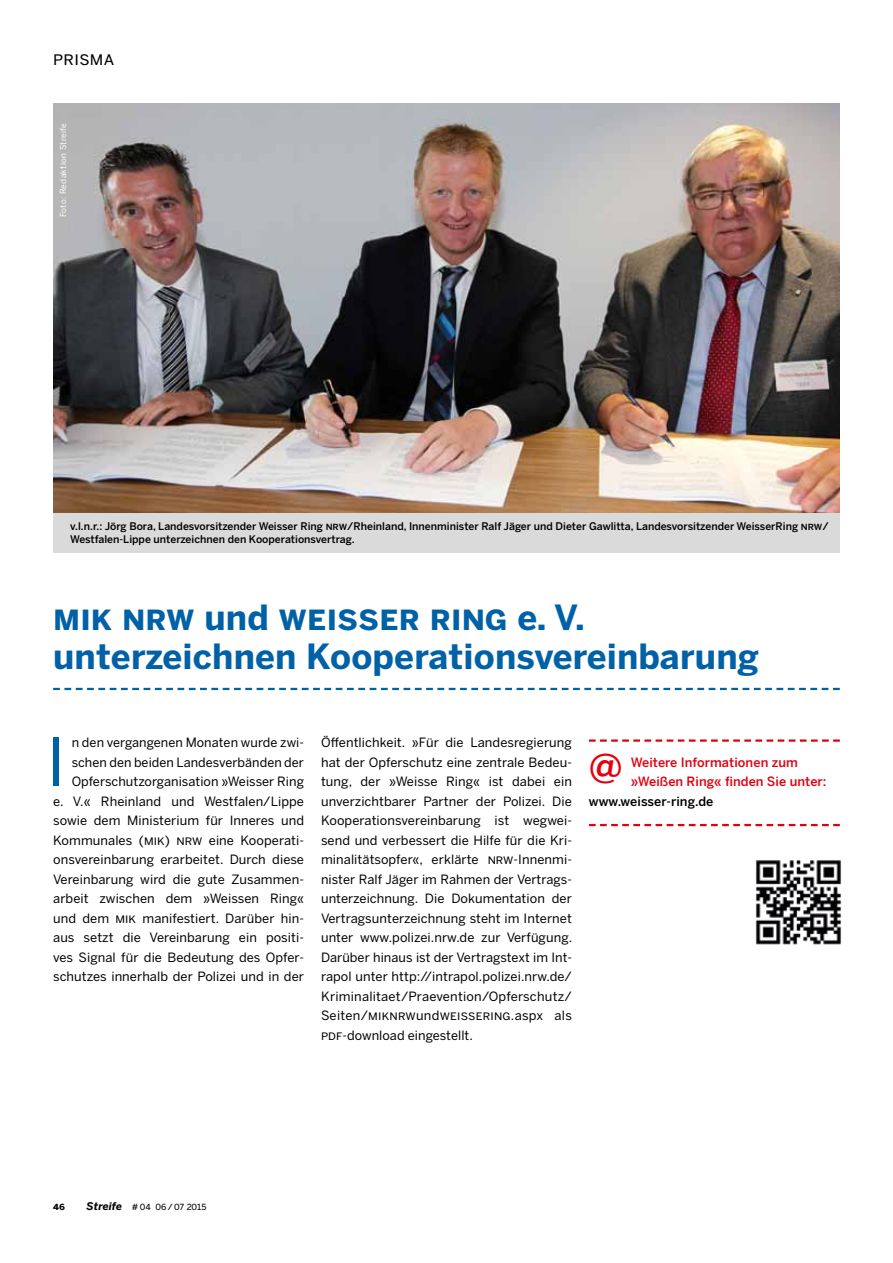
<style>
.page{position:relative;width:893px;height:1263px;background:#fff}
.page>*{position:absolute;margin:0;border:0;box-sizing:border-box;transform-origin:0 0}
.t1{font:65.4px "Benton Sans";color:#0061a7}
.t2{font:500 39.15px "Benton Sans";color:#e3000f}
.t3{font:700 34.5px "Benton Sans";letter-spacing:.005em;color:#0061a7}
.t4{font:34.5px "Benton Sans Bold SC";letter-spacing:.005em;color:#0061a7}
.t5{font:18px "Benton Sans Regular SC";letter-spacing:.02em;color:#000}
.t6{font:12.75px/19.5px "Benton Sans";letter-spacing:.005em;color:#000;text-align:right}
.t7{font:500 12.75px/19.5px "Benton Sans";letter-spacing:.005em;color:#e3000f}
.t8{font:500 12.75px "Benton Sans";letter-spacing:.005em;color:#000}
.t9{font:500 10.5px/13.5px "Benton Sans";color:#000}
.t10{font:10.5px "Benton Sans Regular SC";color:#000}
.t11{font:10.5px "Benton Sans Bold SC";color:#000}
.t12{font:8.25px "Benton Sans";letter-spacing:.04em;color:#fff}
.s1{font-family:"Benton Sans Medium SC";font-weight:400}
.s2{font-family:"Benton Sans";font-weight:700}
.s3{font-family:"Benton Sans Regular SC"}
.s4{font-family:"Benton Sans";font-weight:700;font-style:italic}
</style>
<div class="page">
<img style="left:53px;top:104px;width:787px;height:409px">
<div style="left:53px;top:513px;width:787px;height:39px;background:#dadada"></div>
<svg style="left:53px;top:688px;width:787px;height:2px"></svg>
<svg style="left:589px;top:824px;width:251px;height:2px"></svg>
<svg style="left:589px;top:739px;width:251px;height:3px"></svg>
<img style="left:755px;top:860px;width:87px;height:85px">
<h3 class="t5" style="left:53px;top:47px;width:63px">PRISMA</h3>
<p class="t12" style="left:58px;top:217px;width:96px;rotate:-90deg">Foto: Redaktion Streife</p>
<p class="t9" style="left:70px;top:519px;width:760px">v.l.n.r.: Jörg Bora, Landesvorsitzender Weisser Ring <span class="s1">nrw</span>/Rheinland, Innenminister Ralf Jäger und Dieter Gawlitta, Landesvorsitzender WeisserRing <span class="s1">nrw</span>/<br>Westfalen-Lippe unterzeichnen den Kooperationsvertrag.</p>
<h3 class="t4" style="left:53px;top:597px;width:533px">MIK NRW <span class="s2">und</span> WEISSER RING <span class="s2">e. V.</span></h3>
<h3 class="t3" style="left:53px;top:636px;width:707px">unterzeichnen Kooperationsvereinbarung</h3>
<p class="t6" style="left:53px;top:732px;width:252px">n den vergangenen Monaten wurde zwi&shy;schen den beiden Landesverbänden der Opferschutzorganisation »Weisser Ring<br>e. V.« Rheinland und Westfalen/Lippe sowie dem Ministerium für Inneres und Kommunales <span class="s3">(MIK) NRW</span> eine Kooperati&shy;onsvereinbarung erarbeitet. Durch diese Vereinbarung wird die gute Zusammen&shy;arbeit zwischen dem »Weissen Ring« und dem <span class="s3">MIK</span> manifestiert. Darüber hin&shy;aus setzt die Vereinbarung ein positi&shy;ves Signal für die Bedeutung des Opfer&shy;schutzes innerhalb der Polizei und in der</p>
<h1 class="t1" style="left:47px;top:724px;width:20px">I</h1>
<p class="t6" style="left:321px;top:732px;width:253px;text-align:justify">Öffentlichkeit. »Für die Landesregierung hat der Opferschutz eine zentrale Bedeu&shy;tung, der »Weisse Ring« ist dabei ein unverzichtbarer Partner der Polizei. Die Kooperationsvereinbarung ist wegwei&shy;send und verbessert die Hilfe für die Kri&shy;minalitätsopfer«, erklärte <span class="s3">NRW</span>-Innenmi&shy;nister Ralf Jäger im Rahmen der Vertrags&shy;unterzeichnung. Die Dokumentation der Vertragsunterzeichnung steht im Internet unter www.polizei.nrw.de zur Verfügung.<br>Darüber hinaus ist der Vertragstext im Int&shy;rapol unter http://intrapol.polizei.nrw.de/ Kriminalitaet/Praevention/Opferschutz/ Seiten/<span class="s3">MIKNRW</span>und<span class="s3">WEISSERING</span>.aspx als <span class="s3">PDF</span>-download eingestellt.</p>
<h2 class="t2" style="left:589px;top:746px;width:35px">@</h2>
<p class="t7" style="left:631px;top:752px;width:197px">Weitere Informationen zum »Weißen Ring« finden Sie unter:</p>
<p class="t8" style="left:589px;top:793px;width:126px">www.weisser-ring.de</p>
<p class="t11" style="left:53px;top:1199px;width:13px">46</p>
<p class="t10" style="left:87px;top:1199px;width:121px"><span class="s4">Streife</span> #04 06/07 2015</p>
</div>
